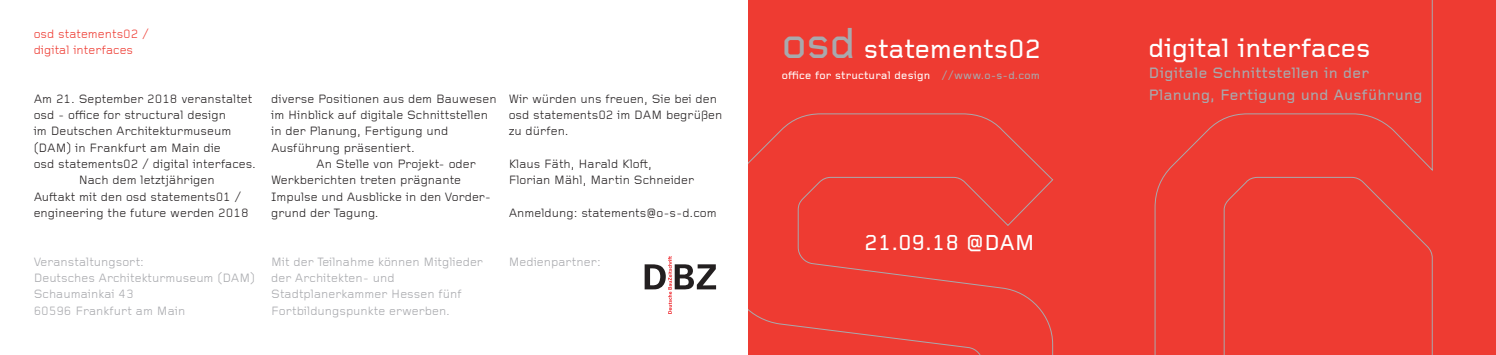
<style>
.page{position:relative;width:1496px;height:355px;background:#fff}
.page>*{position:absolute;margin:0;border:0;box-sizing:border-box;transform-origin:0 0}
.t1{font:500 27.5px "Foundry Gridnik";letter-spacing:-.005em;color:#fff}
.t2{font:500 22.5px "Foundry Gridnik";letter-spacing:-.005em;color:#fff}
.t3{font:500 15.62px "Foundry Gridnik";letter-spacing:.015em;color:#a8a9ad}
.t4{font:12.5px/16.2px "Foundry Gridnik";color:#231f20}
.t5{font:12.5px/16.2px "Foundry Gridnik";color:#a8a9ad}
.t6{font:12.5px/16.2px "Foundry Gridnik";color:#ee3b32}
.t7{font:500 11.25px "Foundry Gridnik";letter-spacing:.015em;color:#fff}
.s1{font-size:45px;color:#a8a9ad}
.s2{color:#a8a9ad}
</style>
<div class="page">
<div style="left:748px;top:0;width:747px;height:354px;background:#ee3b32"></div>
<svg style="left:748px;top:113px;width:305px;height:241px"></svg>
<svg style="left:1154px;top:0;width:279px;height:354px"></svg>
<svg style="left:644px;top:256px;width:72px;height:57px"></svg>
<p class="t6" style="left:34px;top:26px;width:117px">osd statements02 / digital interfaces</p>
<p class="t4" style="left:34px;top:91px;width:220px">Am 21. September 2018 veranstaltet</p>
<p class="t4" style="left:34px;top:107px;width:194px">osd - office for structural design</p>
<p class="t4" style="left:34px;top:124px;width:199px">im Deutschen Architekturmuseum</p>
<p class="t4" style="left:34px;top:140px;width:189px">(DAM) in Frankfurt am Main die</p>
<p class="t4" style="left:34px;top:156px;width:224px">osd statements02 / digital interfaces.</p>
<p class="t4" style="left:79px;top:172px;width:137px">Nach dem letztjährigen</p>
<p class="t4" style="left:34px;top:189px;width:209px">Auftakt mit den osd statements01 /</p>
<p class="t4" style="left:34px;top:205px;width:216px">engineering the future werden 2018</p>
<p class="t5" style="left:34px;top:254px;width:223px">Veranstaltungsort:<br>Deutsches Architekturmuseum (DAM)<br>Schaumainkai 43<br>60596 Frankfurt am Main</p>
<h1 class="t1" style="left:781px;top:34px;width:261px"><span class="s1">osd</span> statements02</h1>
<p class="t7" style="left:781px;top:69px;width:260px">office for structural design <span class="s2">//www.o-s-d.com</span></p>
<h1 class="t1" style="left:1148px;top:33px;width:223px">digital interfaces</h1>
<p class="t3" style="left:1148px;top:65px;width:222px">Digitale Schnittstellen in der</p>
<p class="t4" style="left:271px;top:91px;width:227px">diverse Positionen aus dem Bauwesen</p>
<p class="t3" style="left:1148px;top:86px;width:275px">Planung, Fertigung und Ausführung</p>
<p class="t4" style="left:271px;top:107px;width:218px">im Hinblick auf digitale Schnittstellen in der Planung, Fertigung und<br>Ausführung präsentiert.</p>
<p class="t4" style="left:271px;top:156px;width:222px;text-indent:45px">An Stelle von Projekt- oder<br>Werkberichten treten prägnante<br>Impulse und Ausblicke in den Vorder&shy;grund der Tagung.</p>
<p class="t5" style="left:271px;top:254px;width:214px">Mit der Teilnahme können Mitglieder der Architekten- und<br>Stadtplanerkammer Hessen fünf<br>Fortbildungspunkte erwerben.</p>
<p class="t4" style="left:508px;top:91px;width:215px">Wir würden uns freuen, Sie bei den osd statements02 im DAM begrüßen zu dürfen.</p>
<p class="t4" style="left:508px;top:156px;width:187px">Klaus Fäth, Harald Kloft,<br>Florian Mähl, Martin Schneider</p>
<p class="t4" style="left:508px;top:205px;width:209px">Anmeldung: statements@o-s-d.com</p>
<p class="t5" style="left:508px;top:254px;width:94px">Medienpartner:</p>
<h2 class="t2" style="left:864px;top:229px;width:172px">21.09.18 @DAM</h2>
</div>
